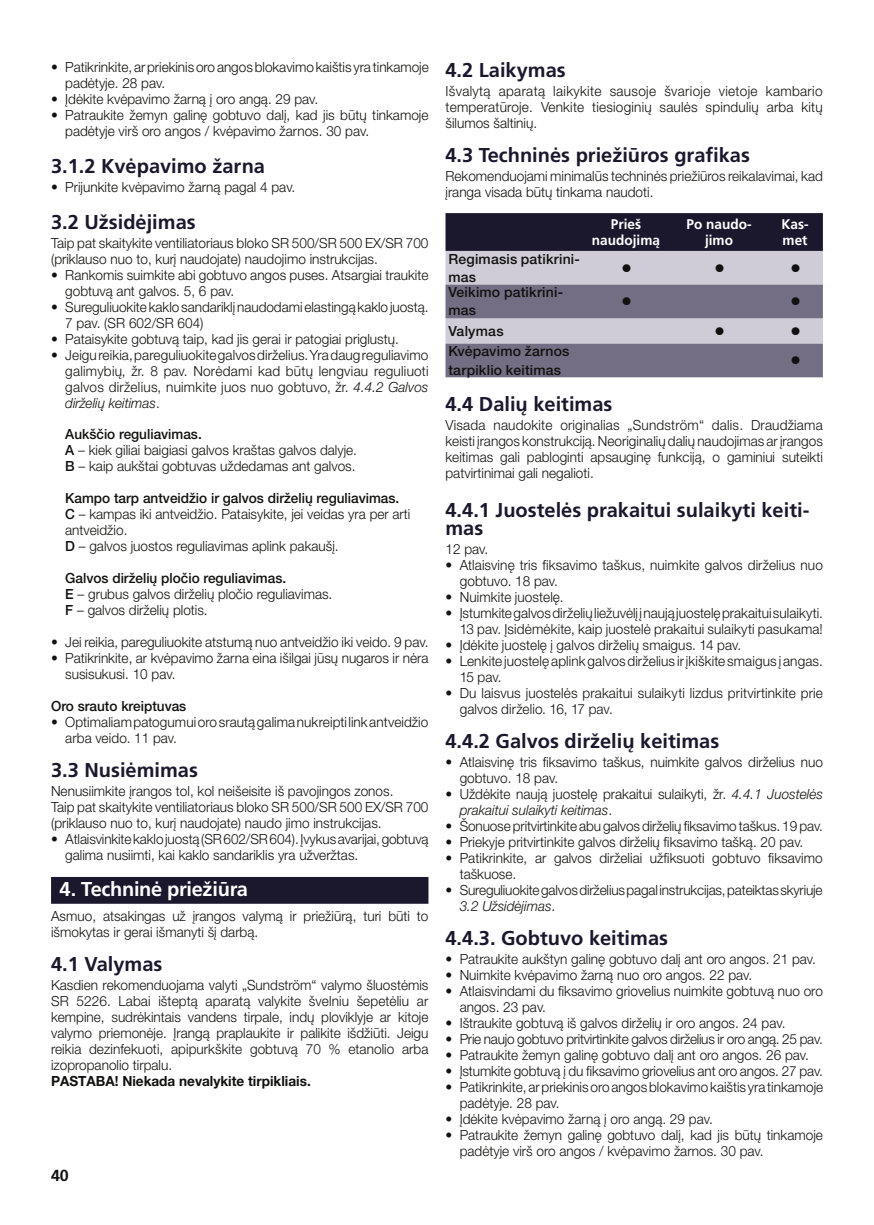
<style>
.page{position:relative;width:874px;height:1225px;background:#fff}
.page>*{position:absolute;margin:0;border:0;box-sizing:border-box;transform-origin:0 0}
.t1{font:300 22px "Helvetica Neue LT Pro";color:#11110f}
.t2{font:700 20px/18px "Frutiger LT Pro";color:#1b182d}
.t3{font:700 20px "Frutiger LT Pro";letter-spacing:-.015em;color:#fff}
.t4{font:700 16px "Frutiger LT Pro";color:#11110f}
.t5{font:300 14px/16px "Helvetica Neue LT Pro";color:#11110f}
.t6{font:500 14px/18px "Helvetica Neue LT Pro";letter-spacing:.015em;color:#11110f}
.t7{font:300 14px "Helvetica Neue LT Pro";letter-spacing:-.02em;color:#11110f}
.t8{font:700 14px "Helvetica Neue LT Pro";color:#11110f}
.t9{font:700 14px/16px "Frutiger LT Pro";color:#fff;text-align:center}
.s1{font-style:italic}
.s2{font-weight:500}
</style>
<div class="page">
<div style="left:51px;top:877px;width:377px;height:26px;background:#1b182d"></div>
<svg style="left:445px;top:213px;width:377px;height:164px;background:#807c8d"></svg>
<p class="t5" style="left:65px;top:59px;width:365px;text-indent:-14px">• Patikrinkite, ar priekinis oro angos blokavimo kaištis yra tinkamoje padėtyje. 28 pav.</p>
<p class="t5" style="left:51px;top:91px;width:269px">• Įdėkite kvėpavimo žarną į oro angą. 29 pav.</p>
<p class="t5" style="left:65px;top:107px;width:364px;text-indent:-14px">• Patraukite žemyn galinę gobtuvo dalį, kad jis būtų tinkamoje padėtyje virš oro angos / kvėpavimo žarnos. 30 pav.</p>
<h2 class="t2" style="left:51px;top:157px;width:215px">3.1.2 Kvėpavimo žarna</h2>
<p class="t5" style="left:51px;top:179px;width:246px">• Prijunkite kvėpavimo žarną pagal 4 pav.</p>
<h2 class="t2" style="left:51px;top:213px;width:146px">3.2 Užsidėjimas</h2>
<p class="t5" style="left:51px;top:234px;width:378px">Taip pat skaitykite ventiliatoriaus bloko SR 500/SR 500 EX/SR 700 (priklauso nuo to, kurį naudojate) naudojimo instrukcijas.</p>
<p class="t5" style="left:65px;top:266px;width:364px;text-indent:-14px">• Rankomis suimkite abi gobtuvo angos puses. Atsargiai traukite gobtuvą ant galvos. 5, 6 pav.</p>
<p class="t5" style="left:65px;top:298px;width:364px;text-indent:-14px">• Sureguliuokite kaklo sandariklį naudodami elastingą kaklo juostą.<br>7 pav. (SR 602/SR 604)</p>
<p class="t5" style="left:51px;top:330px;width:349px">• Pataisykite gobtuvą taip, kad jis gerai ir patogiai priglustų.</p>
<p class="t5" style="left:65px;top:346px;width:364px;text-align:justify;text-indent:-14px">• Jeigu reikia, pareguliuokite galvos dirželius. Yra daug reguliavimo galimybių, žr. 8 pav. Norėdami kad būtų lengviau reguliuoti galvos dirželius, nuimkite juos nuo gobtuvo, žr. <span class="s1">4.4.2 Galvos dirželių keitimas</span>.</p>
<p class="t5" style="left:65px;top:426px;width:293px"><span class="s2">Aukščio reguliavimas.<br>A</span> – kiek giliai baigiasi galvos kraštas galvos dalyje.<br><span class="s2">B</span> – kaip aukštai gobtuvas uždedamas ant galvos.</p>
<p class="t5" style="left:65px;top:490px;width:346px"><span class="s2">Kampo tarp antveidžio ir galvos dirželių reguliavimas.<br>C</span> – kampas iki antveidžio. Pataisykite, jei veidas yra per arti antveidžio.<br><span class="s2">D</span> – galvos juostos reguliavimas aplink pakaušį.</p>
<p class="t5" style="left:65px;top:570px;width:268px"><span class="s2">Galvos dirželių pločio reguliavimas.<br>E</span> – grubus galvos dirželių pločio reguliavimas.<br><span class="s2">F</span> – galvos dirželių plotis.</p>
<p class="t5" style="left:51px;top:634px;width:379px">• Jei reikia, pareguliuokite atstumą nuo antveidžio iki veido. 9 pav.</p>
<p class="t5" style="left:65px;top:650px;width:364px;text-indent:-14px">• Patikrinkite, ar kvėpavimo žarna eina išilgai jūsų nugaros ir nėra susisukusi. 10 pav.</p>
<p class="t6" style="left:51px;top:697px;width:137px">Oro srauto kreiptuvas</p>
<p class="t5" style="left:65px;top:714px;width:364px;text-indent:-14px">• Optimaliam patogumui oro srautą galima nukreipti link antveidžio arba veido. 11 pav.</p>
<h2 class="t2" style="left:51px;top:761px;width:148px">3.3 Nusiėmimas</h2>
<p class="t5" style="left:51px;top:783px;width:378px">Nenusiimkite įrangos tol, kol neišeisite iš pavojingos zonos.<br>Taip pat skaitykite ventiliatoriaus bloko SR 500/SR 500 EX/SR 700 (priklauso nuo to, kurį naudojate) naudo jimo instrukcijas.</p>
<p class="t5" style="left:65px;top:831px;width:364px;text-indent:-14px">• Atlaisvinkite kaklo juostą (SR 602/SR 604). Įvykus avarijai, gobtuvą galima nusiimti, kai kaklo sandariklis yra užveržtas.</p>
<h2 class="t3" style="left:60px;top:877px;width:190px">4. Techninė priežiūra</h2>
<p class="t5" style="left:51px;top:907px;width:378px">Asmuo, atsakingas už įrangos valymą ir priežiūrą, turi būti to išmokytas ir gerai išmanyti šį darbą.</p>
<h2 class="t2" style="left:51px;top:955px;width:113px">4.1 Valymas</h2>
<p class="t5" style="left:51px;top:976px;width:379px;text-align:justify">Kasdien rekomenduojama valyti „Sundström“ valymo šluostėmis SR 5226. Labai išteptą aparatą valykite švelniu šepetėliu ar kempine, sudrėkintais vandens tirpale, indų ploviklyje ar kitoje valymo priemonėje. Įrangą praplaukite ir palikite išdžiūti. Jeigu reikia dezinfekuoti, apipurkškite gobtuvą 70 % etanolio arba izopropanolio tirpalu.</p>
<p class="t8" style="left:51px;top:1072px;width:261px">PASTABA! Niekada nevalykite tirpikliais.</p>
<p class="t4" style="left:51px;top:1166px;width:19px">40</p>
<h2 class="t2" style="left:445px;top:62px;width:122px">4.2 Laikymas</h2>
<p class="t5" style="left:445px;top:83px;width:378px;text-align:justify">Išvalytą aparatą laikykite sausoje švarioje vietoje kambario temperatūroje. Venkite tiesioginių saulės spindulių arba kitų šilumos šaltinių.</p>
<h2 class="t2" style="left:445px;top:146px;width:306px">4.3 Techninės priežiūros grafikas</h2>
<p class="t5" style="left:445px;top:168px;width:379px">Rekomenduojami minimalūs techninės priežiūros reikalavimai, kad įranga visada būtų tinkama naudoti.</p>
<p class="t9" style="left:591px;top:216px;width:69px">Prieš naudojimą</p>
<p class="t9" style="left:686px;top:216px;width:66px">Po naudo&shy;jimo</p>
<p class="t9" style="left:781px;top:216px;width:29px;text-align:left">Kas&shy;met</p>
<p class="t6" style="left:448px;top:250px;width:133px">Regimasis patikrini&shy;mas</p>
<h1 class="t1" style="left:620px;top:254px;width:12px">•</h1>
<h1 class="t1" style="left:713px;top:254px;width:12px">•</h1>
<h1 class="t1" style="left:789px;top:254px;width:12px">•</h1>
<p class="t6" style="left:448px;top:283px;width:116px">Veikimo patikrini&shy;mas</p>
<h1 class="t1" style="left:620px;top:288px;width:12px">•</h1>
<h1 class="t1" style="left:789px;top:288px;width:12px">•</h1>
<p class="t6" style="left:448px;top:322px;width:57px">Valymas</p>
<h1 class="t1" style="left:713px;top:317px;width:12px">•</h1>
<h1 class="t1" style="left:789px;top:317px;width:12px">•</h1>
<p class="t6" style="left:448px;top:342px;width:123px">Kvėpavimo žarnos tarpiklio keitimas</p>
<h1 class="t1" style="left:789px;top:347px;width:12px">•</h1>
<h2 class="t2" style="left:445px;top:395px;width:168px">4.4 Dalių keitimas</h2>
<p class="t5" style="left:445px;top:417px;width:379px;text-align:justify">Visada naudokite originalias „Sundström“ dalis. Draudžiama keisti įrangos konstrukciją. Neoriginalių dalių naudojimas ar įrangos keitimas gali pabloginti apsauginę funkciją, o gaminiui suteikti patvirtinimai gali negalioti.</p>
<h2 class="t2" style="left:445px;top:501px;width:365px">4.4.1 Juostelės prakaitui sulaikyti keiti&shy;mas</h2>
<p class="t5" style="left:445px;top:540px;width:44px">12 pav.</p>
<p class="t5" style="left:459px;top:556px;width:364px;text-indent:-14px">• Atlaisvinę tris fiksavimo taškus, nuimkite galvos dirželius nuo gobtuvo. 18 pav.</p>
<p class="t5" style="left:445px;top:588px;width:119px">• Nuimkite juostelę.</p>
<p class="t5" style="left:445px;top:604px;width:379px;text-align:right">• Įstumkite galvos dirželių liežuvėlį į naują juostelę prakaitui sulaikyti.<br>13 pav. Įsidėmėkite, kaip juostelė prakaitui sulaikyti pasukama!</p>
<p class="t5" style="left:445px;top:636px;width:297px">• Įdėkite juostelę į galvos dirželių smaigus. 14 pav.</p>
<p class="t5" style="left:459px;top:652px;width:364px;text-indent:-14px">• Lenkite juostelę aplink galvos dirželius ir įkiškite smaigus į angas.<br>15 pav.</p>
<p class="t5" style="left:459px;top:684px;width:364px;text-indent:-14px">• Du laisvus juostelės prakaitui sulaikyti lizdus pritvirtinkite prie galvos dirželio. 16, 17 pav.</p>
<h2 class="t2" style="left:445px;top:732px;width:275px">4.4.2 Galvos dirželių keitimas</h2>
<p class="t5" style="left:459px;top:753px;width:364px;text-indent:-14px">• Atlaisvinę tris fiksavimo taškus, nuimkite galvos dirželius nuo gobtuvo. 18 pav.</p>
<p class="t5" style="left:459px;top:785px;width:364px;text-indent:-14px">• Uždėkite naują juostelę prakaitui sulaikyti, žr. <span class="s1">4.4.1 Juostelės prakaitui sulaikyti keitimas</span>.</p>
<p class="t5" style="left:445px;top:817px;width:379px">• Šonuose pritvirtinkite abu galvos dirželių fiksavimo taškus. 19 pav.</p>
<p class="t5" style="left:445px;top:833px;width:359px">• Priekyje pritvirtinkite galvos dirželių fiksavimo tašką. 20 pav.</p>
<p class="t5" style="left:459px;top:849px;width:364px;text-indent:-14px">• Patikrinkite, ar galvos dirželiai užfiksuoti gobtuvo fiksavimo taškuose.</p>
<p class="t5" style="left:459px;top:881px;width:364px;text-indent:-14px">• Sureguliuokite galvos dirželius pagal instrukcijas, pateiktas skyriuje<br><span class="s1">3.2 Užsidėjimas</span>.</p>
<h2 class="t2" style="left:445px;top:929px;width:224px">4.4.3. Gobtuvo keitimas</h2>
<p class="t5" style="left:445px;top:950px;width:372px">• Patraukite aukštyn galinę gobtuvo dalį ant oro angos. 21 pav.</p>
<p class="t5" style="left:445px;top:966px;width:308px">• Nuimkite kvėpavimo žarną nuo oro angos. 22 pav.</p>
<p class="t5" style="left:459px;top:982px;width:364px;text-indent:-14px">• Atlaisvindami du fiksavimo griovelius nuimkite gobtuvą nuo oro angos. 23 pav.</p>
<p class="t5" style="left:445px;top:1014px;width:341px">• Ištraukite gobtuvą iš galvos dirželių ir oro angos. 24 pav.</p>
<p class="t7" style="left:445px;top:1030px;width:378px">• Prie naujo gobtuvo pritvirtinkite galvos dirželius ir oro angą. 25 pav.</p>
<p class="t5" style="left:445px;top:1046px;width:365px">• Patraukite žemyn galinę gobtuvo dalį ant oro angos. 26 pav.</p>
<p class="t5" style="left:445px;top:1062px;width:379px">• Įstumkite gobtuvą į du fiksavimo griovelius ant oro angos. 27 pav.</p>
<p class="t5" style="left:459px;top:1078px;width:365px;text-indent:-14px">• Patikrinkite, ar priekinis oro angos blokavimo kaištis yra tinkamoje padėtyje. 28 pav.</p>
<p class="t5" style="left:445px;top:1110px;width:269px">• Įdėkite kvėpavimo žarną į oro angą. 29 pav.</p>
<p class="t5" style="left:459px;top:1126px;width:364px;text-indent:-14px">• Patraukite žemyn galinę gobtuvo dalį, kad jis būtų tinkamoje padėtyje virš oro angos / kvėpavimo žarnos. 30 pav.</p>
</div>
